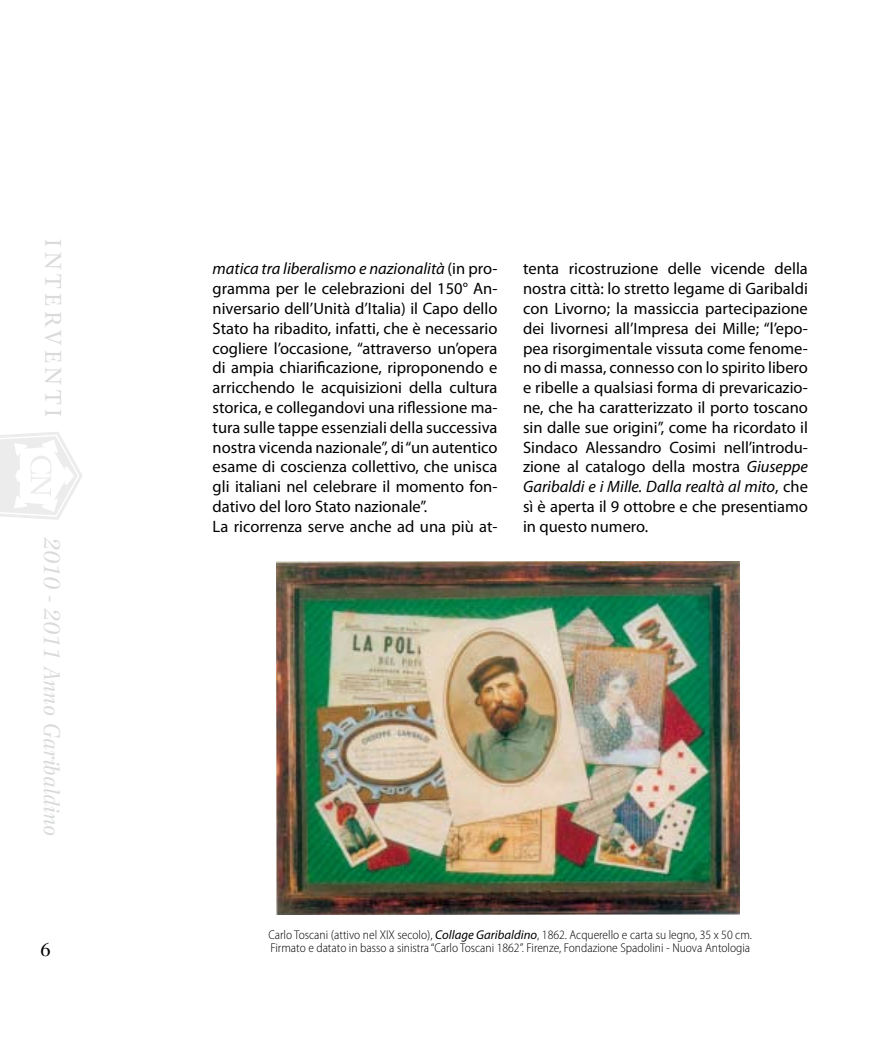
<style>
.page{position:relative;width:893px;height:1042px;background:#fff}
.page>*{position:absolute;margin:0;border:0;box-sizing:border-box;transform-origin:0 0}
.t1{font:italic 22.5px "Wilke LT Std";letter-spacing:-.01em;color:#d9dadb}
.t2{font:22.5px "Wilke LT Std";letter-spacing:.2em;color:#d9dadb}
.t3{font:18px "Wilke LT Std";color:#000}
.t4{font:16.5px/19.8px "Myriad Pro";color:#000}
.t5{font:300 semi-condensed 12.75px/12.8px "Myriad Pro";color:#000}
.s1{font-style:italic}
.s2{font-weight:400;font-style:italic;font-stretch:normal}
</style>
<div class="page">
<svg style="left:0;top:432px;width:82px;height:88px"></svg>
<img style="left:277px;top:562px;width:462px;height:352px">
<h1 class="t2" style="left:66px;top:239px;width:179px;rotate:90deg">INTERVENTI</h1>
<h1 class="t1" style="left:66px;top:537px;width:301px;rotate:90deg">2010 - 2011 Anno Garibaldino</h1>
<p class="t3" style="left:40px;top:939px;width:12px">6</p>
<p class="t4" style="left:213px;top:259px;width:286px"><span class="s1">matica tra liberalismo e nazionalità</span> (in pro&shy;gramma per le celebrazioni del 150° An&shy;niversario dell’Unità d’Italia) il Capo dello Stato ha ribadito, infatti, che è necessario cogliere l’occasione, “attraverso un’opera di ampia chiarificazione, riproponendo e arricchendo le acquisizioni della cultura storica, e collegandovi una riflessione ma&shy;tura sulle tappe essenziali della successiva nostra vicenda nazionale”, di “un autentico esame di coscienza collettivo, che unisca gli italiani nel celebrare il momento fon&shy;dativo del loro Stato nazionale”.<br>La ricorrenza serve anche ad una più at-</p>
<p class="t4" style="left:523px;top:259px;width:286px;text-align:justify">tenta ricostruzione delle vicende della nostra città: lo stretto legame di Garibaldi con Livorno; la massiccia partecipazione dei livornesi all’Impresa dei Mille; “l’epo&shy;pea risorgimentale vissuta come fenome&shy;no di massa, connesso con lo spirito libero e ribelle a qualsiasi forma di prevaricazio&shy;ne, che ha caratterizzato il porto toscano sin dalle sue origini”, come ha ricordato il Sindaco Alessandro Cosimi nell’introdu&shy;zione al catalogo della mostra <span class="s1">Giuseppe Garibaldi e i Mille. Dalla realtà al mito</span>, che sì è aperta il 9 ottobre e che presentiamo</p>
<p class="t4" style="left:523px;top:516px;width:127px">in questo numero.</p>
<p class="t5" style="left:268px;top:928px;width:485px">Carlo Toscani (attivo nel XIX secolo), <span class="s2">Collage Garibaldino</span>, 1862. Acquerello e carta su legno, 35 x 50 cm.<br>Firmato e datato in basso a sinistra “Carlo Toscani 1862”. Firenze, Fondazione Spadolini - Nuova Antologia</p>
</div>
